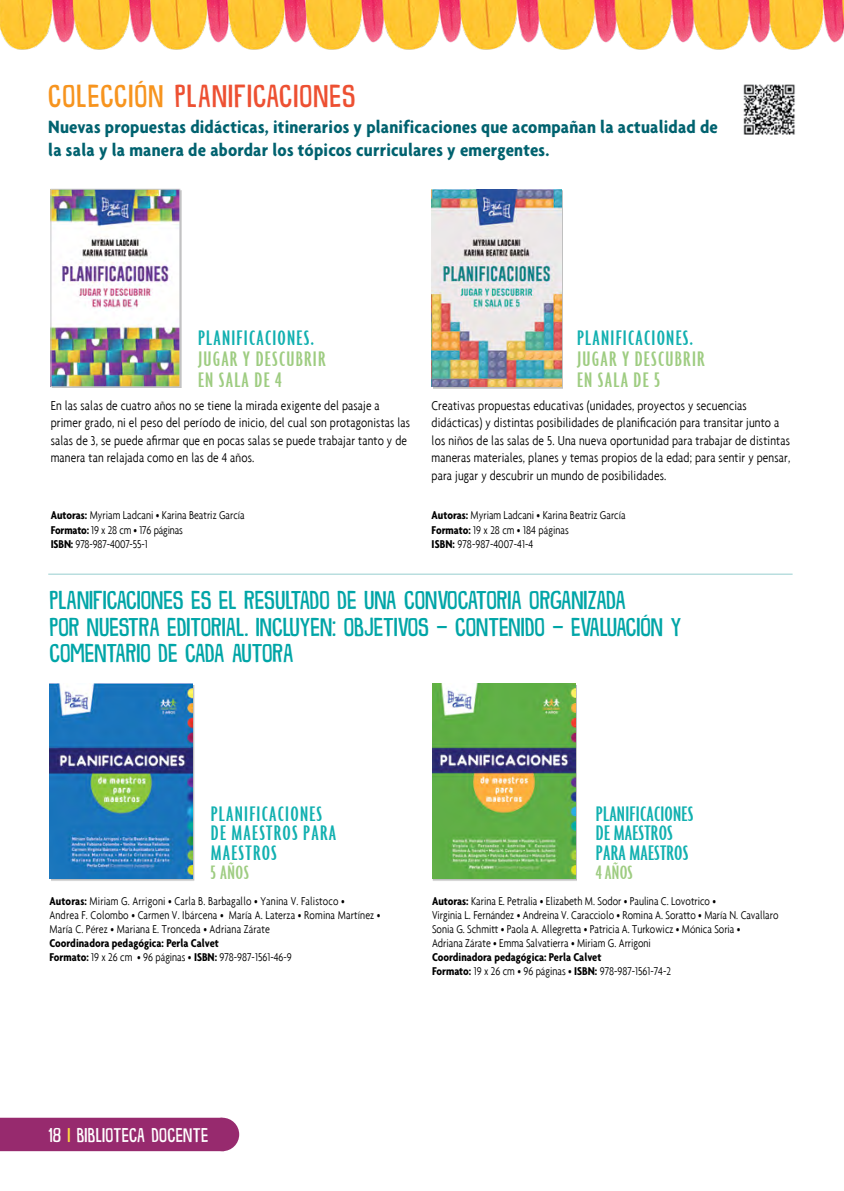
<style>
.page{position:relative;width:844px;height:1191px;background:#fff}
.page>*{position:absolute;margin:0;border:0;box-sizing:border-box;transform-origin:0 0}
.t1{font:28px "DK Snemand";letter-spacing:.04em;color:#ed5032}
.t2{font:22.75px/26.2px "DK Snemand";color:#00a5a7}
.t3{font:500 ultra-condensed 22.75px/19.2px "Agenda";letter-spacing:.045em;color:#11b0b0;scale:1.25 1}
.t4{font:500 ultra-condensed 22.75px/21px "Agenda";letter-spacing:.045em;color:#9ecc81;scale:1.25 1}
.t5{font:500 ultra-condensed 22.75px/19.2px "Agenda";letter-spacing:.01em;color:#11b0b0;scale:1.25 1}
.t6{font:500 ultra-condensed 21px "Agenda";letter-spacing:.015em;color:#9ecc81;scale:1.25 1}
.t7{font:700 condensed 19.25px/23.1px "Agenda";letter-spacing:.01em;color:#00626f;scale:1.04 1}
.t8{font:17.5px "DK Snemand";letter-spacing:.02em;color:#fff}
.t9{font:300 condensed 14px/17.5px "Agenda";letter-spacing:.01em;color:#000}
.t10{font:300 condensed 12.25px/14px "Agenda";color:#000}
.t11{font:700 condensed 12.25px/14px "Agenda";color:#000}
.s1{color:#f7941e}
.s2{font-weight:700}
.s3{font-weight:300}
.s4{color:#fddc40}
</style>
<div class="page">
<div style="left:0;top:1117px;width:219px;height:34px;background:#972a6e"></div>
<div style="left:206px;top:1117px;width:33px;height:34px;background:#972a6e;border-radius:50%"></div>
<img style="left:0;top:0;width:843px;height:50px">
<div style="left:51px;top:685px;width:143px;height:196px;background:#000;opacity:.25"></div>
<img style="left:49px;top:683px;width:143px;height:195px">
<div style="left:432px;top:685px;width:145px;height:196px;background:#000;opacity:.25"></div>
<img style="left:432px;top:683px;width:143px;height:195px">
<img style="left:431px;top:190px;width:130px;height:197px">
<hr style="left:48px;top:574px;width:744px;height:1px;background:#96cecf">
<img style="left:53px;top:191px;width:125px;height:194px">
<div style="left:51px;top:189px;width:129px;height:198px;border:1px solid #c7c8ca"></div>
<img style="left:743px;top:84px;width:52px;height:51px">
<h1 class="t1" style="left:48px;top:77px;width:309px"><span class="s1">COLECCIÓN</span> PLANIFICACIONES</h1>
<h3 class="t7" style="left:48px;top:115px;width:645px">Nuevas propuestas didácticas, itinerarios y planificaciones que acompañan la actualidad de la sala y la manera de abordar los tópicos curriculares y emergentes.</h3>
<h2 class="t3" style="left:198px;top:328px;width:94px">PLANIFICACIONES.</h2>
<h2 class="t4" style="left:198px;top:348px;width:103px">JUGAR Y DESCUBRIR<br>EN SALA DE 4</h2>
<h2 class="t3" style="left:577px;top:328px;width:94px">PLANIFICACIONES.</h2>
<h2 class="t4" style="left:577px;top:348px;width:103px">JUGAR Y DESCUBRIR<br>EN SALA DE 5</h2>
<p class="t9" style="left:51px;top:396px;width:361px">En las salas de cuatro años no se tiene la mirada exigente del pasaje a primer grado, ni el peso del período de inicio, del cual son protagonistas las salas de 3, se puede afirmar que en pocas salas se puede trabajar tanto y de manera tan relajada como en las de 4 años.</p>
<p class="t9" style="left:431px;top:396px;width:360px">Creativas propuestas educativas (unidades, proyectos y secuencias didácticas) y distintas posibilidades de planificación para transitar junto a los niños de las salas de 5. Una nueva oportunidad para trabajar de distintas maneras materiales, planes y temas propios de la edad; para sentir y pensar, para jugar y descubrir un mundo de posibilidades.</p>
<p class="t10" style="left:51px;top:507px;width:195px;line-height:14.7px"><span class="s2">Autoras:</span> Myriam Ladcani • Karina Beatriz García<br><span class="s2">Formato:</span> 19 x 28 cm • 176 páginas<br><span class="s2">ISBN:</span> 978-987-4007-55-1</p>
<p class="t10" style="left:431px;top:507px;width:195px;line-height:14.7px"><span class="s2">Autoras:</span> Myriam Ladcani • Karina Beatriz García<br><span class="s2">Formato:</span> 19 x 28 cm • 184 páginas<br><span class="s2">ISBN:</span> 978-987-4007-41-4</p>
<h2 class="t2" style="left:49px;top:585px;width:633px">PLANIFICACIONES ES EL RESULTADO DE UNA CONVOCATORIA ORGANIZADA<br>POR NUESTRA EDITORIAL. INCLUYEN: OBJETIVOS - CONTENIDO - EVALUACIÓN Y<br>COMENTARIO DE CADA AUTORA</h2>
<h2 class="t3" style="left:211px;top:804px;width:102px">PLANIFICACIONES<br>DE MAESTROS PARA<br>MAESTROS</h2>
<h3 class="t6" style="left:210px;top:861px;width:32px">5 AÑOS</h3>
<p class="t10" style="left:49px;top:894px;width:332px"><span class="s2">Autoras:</span> Miriam G. Arrigoni • Carla B. Barbagallo • Yanina V. Falistoco •<br>Andrea F. Colombo • Carmen V. Ibárcena • María A. Laterza • Romina Martínez •<br>María C. Pérez • Mariana E. Tronceda • Adriana Zárate</p>
<p class="t11" style="left:49px;top:936px;width:244px">Coordinadora pedagógica: Perla Calvet<br>Formato: <span class="s3">19 x 26 cm • 96 páginas •</span> ISBN: <span class="s3">978-987-1561-46-9</span></p>
<h2 class="t5" style="left:595px;top:804px;width:79px">PLANIFICACIONES<br>DE MAESTROS<br>PARA MAESTROS</h2>
<h3 class="t6" style="left:595px;top:861px;width:31px">4 AÑOS</h3>
<p class="t10" style="left:432px;top:894px;width:348px"><span class="s2">Autoras:</span> Karina E. Petralia • Elizabeth M. Sodor • Paulina C. Lovotrico •<br>Virginia L. Fernández • Andreina V. Caracciolo • Romina A. Soratto • María N. Cavallaro Sonia G. Schmitt • Paola A. Allegretta • Patricia A. Turkowicz • Mónica Soria •<br>Adriana Zárate • Emma Salvatierra • Miriam G. Arrigoni</p>
<p class="t11" style="left:432px;top:950px;width:240px">Coordinadora pedagógica: Perla Calvet<br>Formato: <span class="s3">19 x 26 cm • 96 páginas •</span> ISBN: <span class="s3">978-987-1561-74-2</span></p>
<h3 class="t8" style="left:48px;top:1123px;width:162px">18 <span class="s4">I</span> BIBLIOTECA DOCENTE</h3>
</div>
